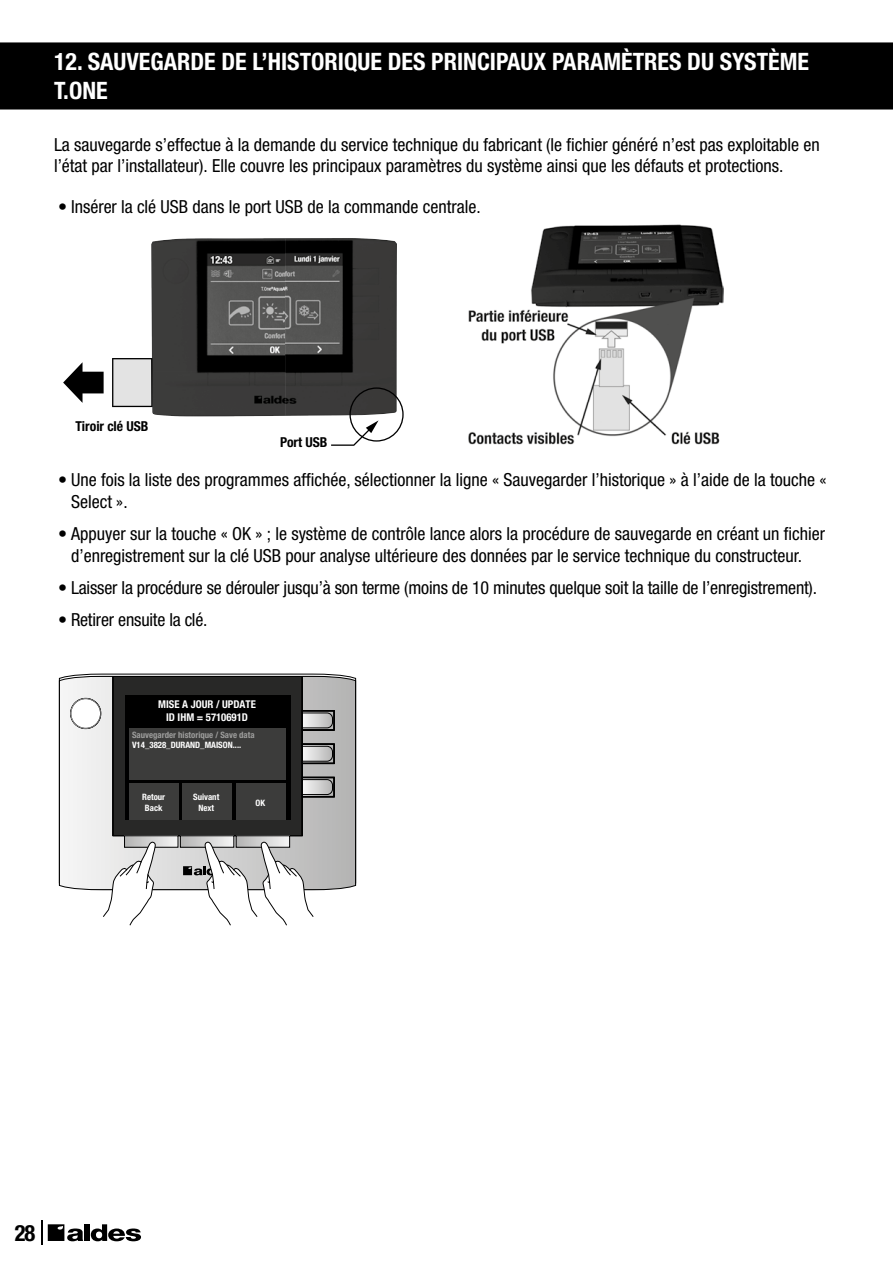
<style>
.page{position:relative;width:893px;height:1263px;background:#fff}
.page>*{position:absolute;margin:0;border:0;box-sizing:border-box;transform-origin:0 0}
.t1{font:700 condensed 24px/28.8px "Helvetica Neue LT Std";color:#fff}
.t2{font:700 condensed 22.5px "Helvetica Neue LT Std";color:#000}
.t3{font:condensed 18px/21.6px "Helvetica Neue LT Std";color:#000}
.t4{font:700 condensed 13.65px "Helvetica Neue";color:#000}
.t5{font:700 condensed 10.8px/12.9px "Helvetica Neue LT Std";color:#fff;text-align:center}
.t6{font:700 condensed 8.7px/10.5px "Helvetica Neue LT Std";color:#fff;text-align:center}
.t7{font:700 condensed 8.7px "Helvetica Neue LT Std";color:#9d9d9c}
</style>
<div class="page">
<svg style="left:41px;top:1220px;width:1px;height:25px"></svg>
<div style="left:84px;top:1224px;width:6px;height:17px;background:#000"></div>
<svg style="left:91px;top:1224px;width:50px;height:17px"></svg>
<svg style="left:48px;top:1224px;width:35px;height:17px"></svg>
<div style="left:0;top:42px;width:893px;height:39px;background:#000"></div>
<div style="left:0;top:71px;width:893px;height:39px;background:#000"></div>
<img style="left:151px;top:238px;width:246px;height:178px">
<svg style="left:63px;top:362px;width:41px;height:41px"></svg>
<svg style="left:112px;top:358px;width:41px;height:49px;background:#c7c7c7"></svg>
<svg style="left:331px;top:387px;width:73px;height:59px"></svg>
<img style="left:469px;top:224px;width:254px;height:221px">
<svg style="left:59px;top:675px;width:297px;height:216px"></svg>
<svg style="left:113px;top:676px;width:222px;height:160px;background:#4e4e4d"></svg>
<div style="left:125px;top:695px;width:165px;height:125px;background:#000"></div>
<div style="left:129px;top:728px;width:157px;height:52px;background:#3c3c3b"></div>
<svg style="left:70px;top:698px;width:32px;height:31px"></svg>
<svg style="left:126px;top:837px;width:50px;height:9px"></svg>
<div style="left:124px;top:835px;width:54px;height:13px;border:1px solid #000"></div>
<svg style="left:182px;top:837px;width:50px;height:9px"></svg>
<div style="left:180px;top:835px;width:54px;height:13px;border:1px solid #000"></div>
<svg style="left:238px;top:837px;width:50px;height:5px"></svg>
<div style="left:236px;top:835px;width:54px;height:13px;border:1px solid #000"></div>
<div style="left:129px;top:783px;width:49px;height:37px;background:#3c3c3b"></div>
<div style="left:236px;top:783px;width:49px;height:37px;background:#3c3c3b"></div>
<div style="left:182px;top:783px;width:49px;height:37px;background:#3c3c3b"></div>
<svg style="left:183px;top:842px;width:132px;height:83px"></svg>
<svg style="left:102px;top:842px;width:54px;height:83px"></svg>
<h1 class="t1" style="left:54px;top:47px;width:757px">12. SAUVEGARDE DE L’HISTORIQUE DES PRINCIPAUX PARAMÈTRES DU SYSTÈME<br>T.ONE</h1>
<p class="t3" style="left:54px;top:133px;width:767px">La sauvegarde s’effectue à la demande du service technique du fabricant (le fichier généré n’est pas exploitable en l’état par l’installateur). Elle couvre les principaux paramètres du système ainsi que les défauts et protections.</p>
<p class="t3" style="left:58px;top:196px;width:424px">• Insérer la clé USB dans le port USB de la commande centrale.</p>
<p class="t4" style="left:76px;top:418px;width:74px">Tiroir clé USB</p>
<p class="t4" style="left:280px;top:433px;width:49px">Port USB</p>
<p class="t3" style="left:71px;top:469px;width:757px;text-indent:-13px">• Une fois la liste des programmes affichée, sélectionner la ligne « Sauvegarder l’historique » à l’aide de la touche «<br>Select ».</p>
<p class="t3" style="left:58px;top:523px;width:768px;text-align:center">• Appuyer sur la touche « OK » ; le système de contrôle lance alors la procédure de sauvegarde en créant un fichier d’enregistrement sur la clé USB pour analyse ultérieure des données par le service technique du constructeur.</p>
<p class="t3" style="left:58px;top:577px;width:760px">• Laisser la procédure se dérouler jusqu’à son terme (moins de 10 minutes quelque soit la taille de l’enregistrement).</p>
<p class="t3" style="left:58px;top:609px;width:151px">• Retirer ensuite la clé.</p>
<p class="t5" style="left:158px;top:697px;width:99px">MISE A JOUR / UPDATE<br>ID IHM = 5710691D</p>
<p class="t7" style="left:132px;top:729px;width:124px">Sauvegarder historique / Save data</p>
<p class="t6" style="left:132px;top:740px;width:111px">V14_3828_DURAND_MAISON....</p>
<p class="t6" style="left:193px;top:792px;width:28px">Suivant<br>Next</p>
<p class="t6" style="left:142px;top:792px;width:25px">Retour<br>Back</p>
<p class="t6" style="left:256px;top:797px;width:11px">OK</p>
<p class="t2" style="left:15px;top:1219px;width:22px">28</p>
</div>
